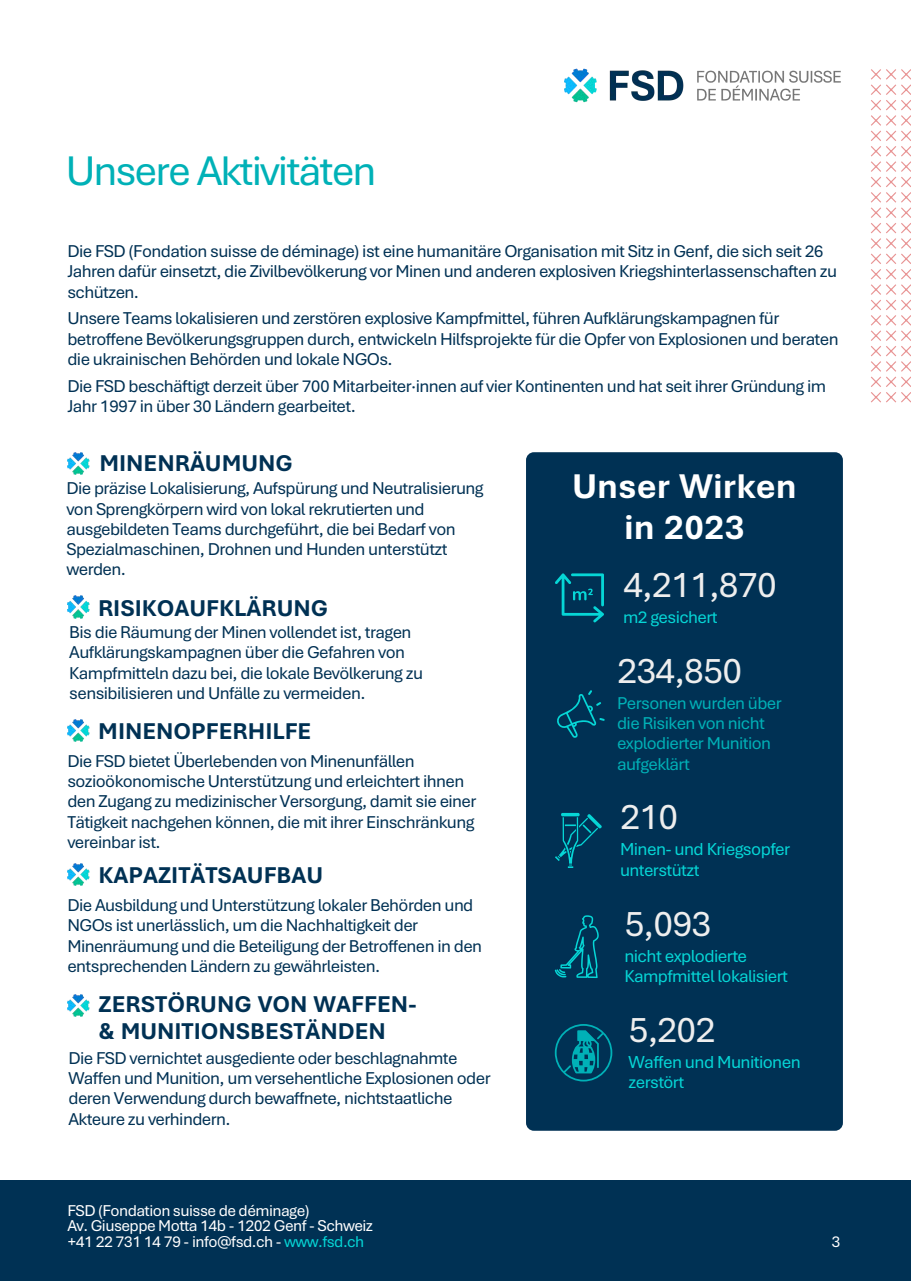
<style>
.page{position:relative;width:911px;height:1281px;background:#fff}
.page>*{position:absolute;margin:0;border:0;box-sizing:border-box;transform-origin:0 0}
.t1{font:43.5px "Bierstadt";letter-spacing:-.045em;color:#00b1b7}
.t2{font:37.5px "Bierstadt";letter-spacing:-.035em;color:#eee}
.t3{font:700 36px/40.5px "Bierstadt";color:#fff;text-align:center}
.t4{font:700 24px/27px "Bierstadt";color:#003154}
.t5{font:18.3px "Bierstadt";letter-spacing:-.035em;color:#06d6d6}
.t6{font:18px/20.2px "Bierstadt";letter-spacing:-.035em;color:#003154}
.t7{font:18px/20.2px "Bierstadt";letter-spacing:-.035em;color:#00b1b7}
.t8{font:18px "Bierstadt";letter-spacing:-.035em;color:#06d6d6}
.t9{font:16.5px/15.8px "Bierstadt";letter-spacing:-.035em;color:#fff}
.s1{color:#06d6d6}
</style>
<div class="page">
<img style="left:564px;top:68px;width:277px;height:35px">
<div style="left:526px;top:452px;width:316px;height:678px;background:#003154;border-radius:8px"></div>
<svg style="left:555px;top:573px;width:48px;height:49px"></svg>
<svg style="left:557px;top:690px;width:47px;height:47px"></svg>
<svg style="left:554px;top:915px;width:44px;height:63px"></svg>
<svg style="left:554px;top:1024px;width:58px;height:57px"></svg>
<svg style="left:555px;top:812px;width:46px;height:56px"></svg>
<img style="left:67px;top:452px;width:23px;height:22px">
<img style="left:67px;top:596px;width:23px;height:22px">
<img style="left:67px;top:719px;width:23px;height:22px">
<img style="left:67px;top:863px;width:23px;height:22px">
<img style="left:67px;top:994px;width:23px;height:22px">
<div style="left:0;top:1179px;width:910px;height:101px;background:#003154"></div>
<svg style="left:871px;top:69px;width:39px;height:333px"></svg>
<h1 class="t1" style="left:66px;top:152px;width:312px">Unsere Aktivitäten</h1>
<p class="t6" style="left:67px;top:242px;width:770px">Die FSD (Fondation suisse de déminage) ist eine humanitäre Organisation mit Sitz in Genf, die sich seit 26<br>Jahren dafür einsetzt, die Zivilbevölkerung vor Minen und anderen explosiven Kriegshinterlassenschaften zu schützen.</p>
<p class="t6" style="left:67px;top:310px;width:772px">Unsere Teams lokalisieren und zerstören explosive Kampfmittel, führen Aufklärungskampagnen für betroffene Bevölkerungsgruppen durch, entwickeln Hilfsprojekte für die Opfer von Explosionen und beraten die ukrainischen Behörden und lokale NGOs.</p>
<p class="t6" style="left:67px;top:377px;width:760px">Die FSD beschäftigt derzeit über 700 Mitarbeiter·innen auf vier Kontinenten und hat seit ihrer Gründung im<br>Jahr 1997 in über 30 Ländern gearbeitet.</p>
<h3 class="t4" style="left:99px;top:451px;width:195px">MINENRÄUMUNG</h3>
<p class="t6" style="left:66px;top:480px;width:418px">Die präzise Lokalisierung, Aufspürung und Neutralisierung von Sprengkörpern wird von lokal rekrutierten und ausgebildeten Teams durchgeführt, die bei Bedarf von Spezialmaschinen, Drohnen und Hunden unterstützt werden.</p>
<h3 class="t4" style="left:98px;top:596px;width:231px">RISIKOAUFKLÄRUNG</h3>
<p class="t6" style="left:69px;top:623px;width:355px">Bis die Räumung der Minen vollendet ist, tragen Aufklärungskampagnen über die Gefahren von Kampfmitteln dazu bei, die lokale Bevölkerung zu sensibilisieren und Unfälle zu vermeiden.</p>
<h3 class="t4" style="left:98px;top:719px;width:214px">MINENOPFERHILFE</h3>
<p class="t6" style="left:67px;top:752px;width:410px">Die FSD bietet Überlebenden von Minenunfällen sozioökonomische Unterstützung und erleichtert ihnen den Zugang zu medizinischer Versorgung, damit sie einer Tätigkeit nachgehen können, die mit ihrer Einschränkung vereinbar ist.</p>
<h3 class="t4" style="left:98px;top:863px;width:226px">KAPAZITÄTSAUFBAU</h3>
<p class="t6" style="left:67px;top:896px;width:416px">Die Ausbildung und Unterstützung lokaler Behörden und NGOs ist unerlässlich, um die Nachhaltigkeit der Minenräumung und die Beteiligung der Betroffenen in den entsprechenden Ländern zu gewährleisten.</p>
<h3 class="t4" style="left:98px;top:992px;width:320px">ZERSTÖRUNG VON WAFFEN-&amp; MUNITIONSBESTÄNDEN</h3>
<p class="t6" style="left:68px;top:1049px;width:423px">Die FSD vernichtet ausgediente oder beschlagnahmte Waffen und Munition, um versehentliche Explosionen oder deren Verwendung durch bewaffnete, nichtstaatliche Akteure zu verhindern.</p>
<p class="t9" style="left:67px;top:1203px;width:307px">FSD (Fondation suisse de déminage)<br>Av. Giuseppe Motta 14b - 1202 Genf - Schweiz +41 22 731 14 79 - info@fsd.ch - <span class="s1">www.fsd.ch</span></p>
<h3 class="t3" style="left:572px;top:469px;width:226px">Unser Wirken in 2023</h3>
<h2 class="t2" style="left:623px;top:569px;width:155px">4,211,870</h2>
<p class="t8" style="left:623px;top:609px;width:96px">m2 gesichert</p>
<h2 class="t2" style="left:617px;top:655px;width:127px">234,850</h2>
<p class="t7" style="left:617px;top:694px;width:166px">Personen wurden über die Risiken von nicht explodierter Munition aufgeklärt</p>
<h2 class="t2" style="left:619px;top:801px;width:60px">210</h2>
<p class="t5" style="left:619px;top:841px;width:172px">Minen- und Kriegsopfer</p>
<p class="t8" style="left:619px;top:862px;width:81px">unterstützt</p>
<h2 class="t2" style="left:624px;top:907px;width:89px">5,093</h2>
<p class="t5" style="left:624px;top:947px;width:124px">nicht explodierte</p>
<p class="t8" style="left:624px;top:968px;width:165px">Kampfmittel lokalisiert</p>
<h2 class="t2" style="left:628px;top:1013px;width:89px">5,202</h2>
<p class="t5" style="left:628px;top:1053px;width:174px">Waffen und Munitionen</p>
<p class="t8" style="left:628px;top:1074px;width:57px">zerstört</p>
<p class="t9" style="left:831px;top:1235px;width:10px">3</p>
</div>
